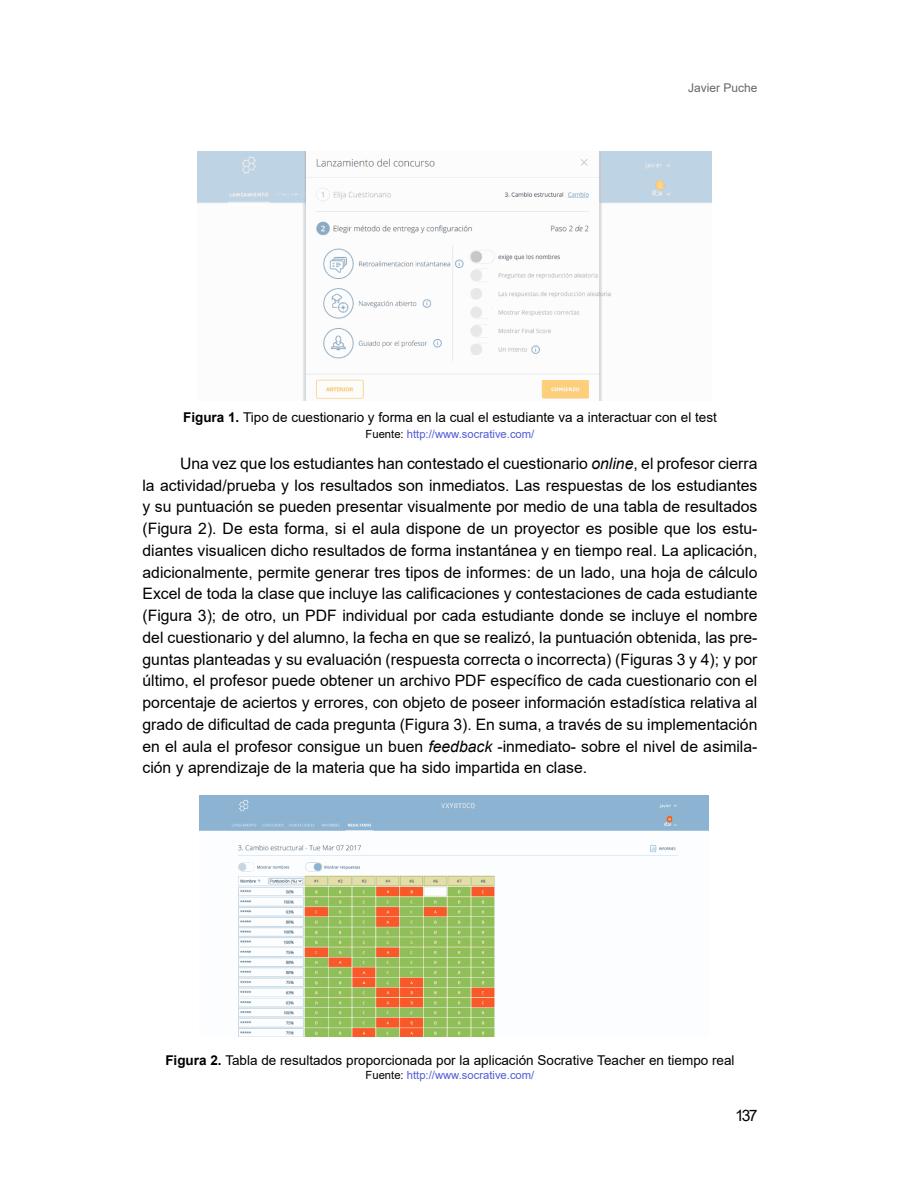
<style>
.page{position:relative;width:900px;height:1200px;background:#fff}
.page>*{position:absolute;margin:0;border:0;box-sizing:border-box;transform-origin:0 0}
.Texto{font:15.75px/21.8px "Arial";color:#000;text-align:justify}
.Texto_tablas{font:13.5px "Arial";color:#000}
.t1{font:12px "Arial";color:#666}
.Notas_al_pie{font:11.25px "Arial";color:#4f5cd6}
.s1{font-weight:700}
.s2{color:#000}
.s3{font-style:italic}
</style>
<div class="page">
<img style="left:197px;top:151px;width:514px;height:249px">
<img style="left:199px;top:795px;width:509px;height:242px">
<p class="t1" style="left:688px;top:79px;width:71px">Javier Puche</p>
<p class="Texto_tablas" style="left:183px;top:407px;width:535px"><span class="s1">Figura 1.</span> Tipo de cuestionario y forma en la cual el estudiante va a interactuar con el test</p>
<p class="Notas_al_pie" style="left:366px;top:426px;width:170px"><span class="s2">Fuente:</span> http://www.socrative.com/</p>
<p class="Texto" style="left:142px;top:452px;width:617px;text-indent:38px">Una vez que los estudiantes han contestado el cuestionario <span class="s3">online</span>, el profesor cierra la actividad/prueba y los resultados son inmediatos. Las respuestas de los estudiantes y su puntuación se pueden presentar visualmente por medio de una tabla de resultados (Figura 2). De esta forma, si el aula dispone de un proyector es posible que los estu&shy;diantes visualicen dicho resultados de forma instantánea y en tiempo real. La aplicación, adicionalmente, permite generar tres tipos de informes: de un lado, una hoja de cálculo Excel de toda la clase que incluye las calificaciones y contestaciones de cada estudiante (Figura 3); de otro, un PDF individual por cada estudiante donde se incluye el nombre del cuestionario y del alumno, la fecha en que se realizó, la puntuación obtenida, las pre&shy;guntas planteadas y su evaluación (respuesta correcta o incorrecta) (Figuras 3 y 4); y por último, el profesor puede obtener un archivo PDF específico de cada cuestionario con el porcentaje de aciertos y errores, con objeto de poseer información estadística relativa al grado de dificultad de cada pregunta (Figura 3). En suma, a través de su implementación en el aula el profesor consigue un buen <span class="s3">feedback</span> -inmediato- sobre el nivel de asimila&shy;ción y aprendizaje de la materia que ha sido impartida en clase.</p>
<p class="Texto_tablas" style="left:165px;top:1051px;width:571px"><span class="s1">Figura 2.</span> Tabla de resultados proporcionada por la aplicación Socrative Teacher en tiempo real</p>
<p class="Notas_al_pie" style="left:366px;top:1067px;width:170px"><span class="s2">Fuente:</span> http://www.socrative.com/</p>
<p class="Texto" style="left:735px;top:1105px;width:24px">137</p>
</div>
